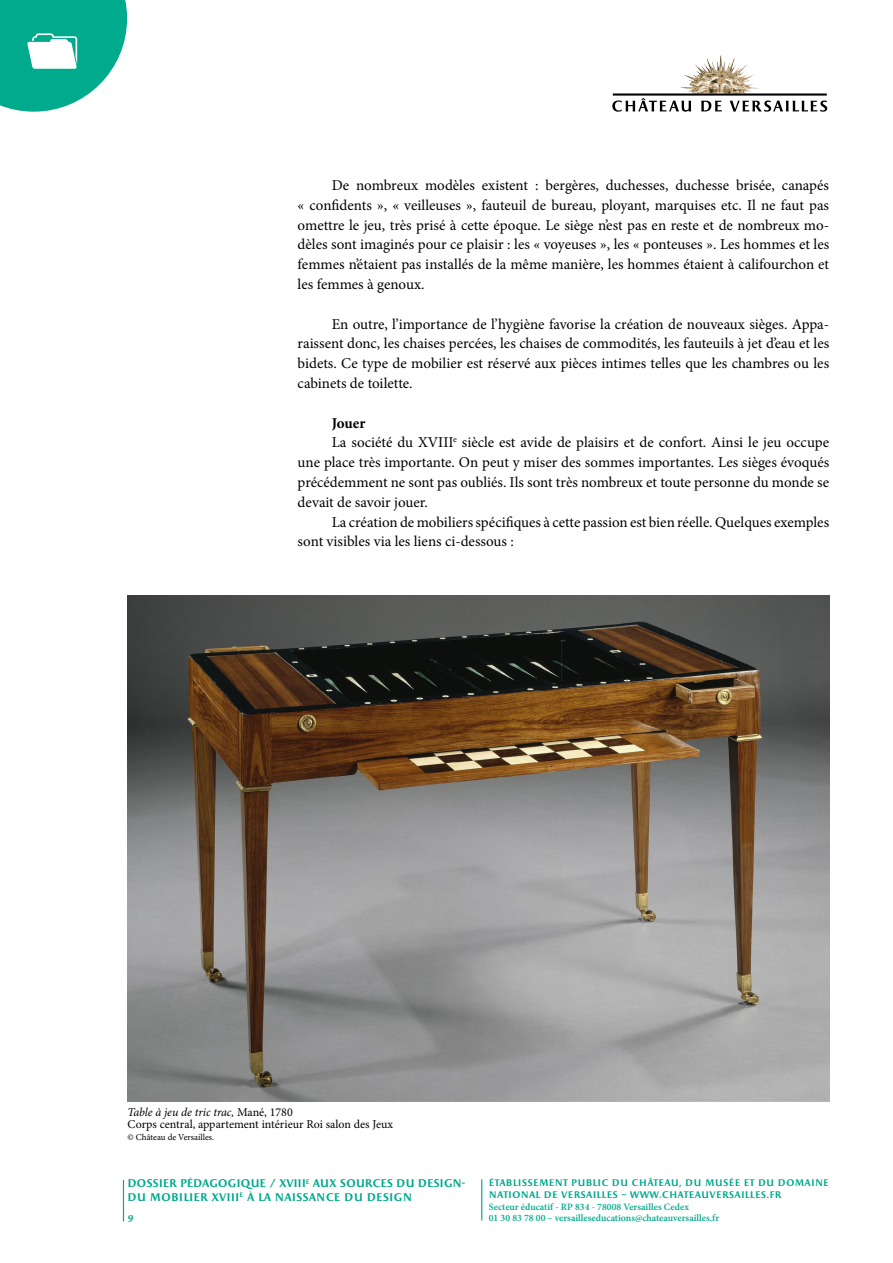
<style>
.page{position:relative;width:893px;height:1263px;background:#fff}
.page>*{position:absolute;margin:0;border:0;box-sizing:border-box;transform-origin:0 0}
.t1{font:15px/19.8px "Minion Pro";color:#000;text-align:justify}
.t2{font:700 15px "Minion Pro";letter-spacing:-.005em;color:#000}
.t3{font:12px/12px "Minion Pro";color:#000}
.t4{font:700 11.25px/13.5px "Apollon";letter-spacing:-.025em;color:#00aa8d}
.t5{font:italic 700 11.25px "Minion Pro";color:#00aa8d}
.t6{font:600 9.75px/11.7px "Minion Pro";color:#00aa8d}
.t7{font:700 9.6px/11.7px "Apollon";letter-spacing:.015em;color:#00aa8d}
.t8{font:9px "Minion Pro";color:#000}
.s1{font-style:italic}
</style>
<div class="page">
<img style="left:681px;top:55px;width:78px;height:38px">
<svg style="left:612px;top:93px;width:215px;height:19px"></svg>
<svg style="left:0;top:0;width:127px;height:112px"></svg>
<hr style="left:481px;top:1179px;width:1px;height:41px;background:#00aa8d">
<hr style="left:123px;top:1180px;width:1px;height:41px;background:#00aa8d">
<img style="left:128px;top:595px;width:701px;height:506px">
<p class="t1" style="left:298px;top:175px;width:533px;text-indent:34px">De nombreux modèles existent : bergères, duchesses, duchesse brisée, canapés « confidents », « veilleuses », fauteuil de bureau, ployant, marquises etc. Il ne faut pas omettre le jeu, très prisé à cette époque. Le siège n’est pas en reste et de nombreux mo&shy;dèles sont imaginés pour ce plaisir : les « voyeuses », les « ponteuses ». Les hommes et les femmes n’étaient pas installés de la même manière, les hommes étaient à califourchon et les femmes à genoux.</p>
<p class="t1" style="left:298px;top:314px;width:533px;text-indent:34px">En outre, l’importance de l’hygiène favorise la création de nouveaux sièges. Appa&shy;raissent donc, les chaises percées, les chaises de commodités, les fauteuils à jet d’eau et les bidets. Ce type de mobilier est réservé aux pièces intimes telles que les chambres ou les cabinets de toilette.</p>
<p class="t2" style="left:332px;top:412px;width:35px">Jouer</p>
<p class="t1" style="left:332px;top:433px;width:499px">La société du XVIII<sup>e</sup> siècle est avide de plaisirs et de confort. Ainsi le jeu occupe</p>
<p class="t1" style="left:298px;top:452px;width:533px">une place très importante. On peut y miser des sommes importantes. Les sièges évoqués</p>
<p class="t1" style="left:298px;top:472px;width:533px">précédemment ne sont pas oubliés. Ils sont très nombreux et toute personne du monde se</p>
<p class="t1" style="left:298px;top:492px;width:132px">devait de savoir jouer.</p>
<p class="t1" style="left:332px;top:512px;width:499px">La création de mobiliers spécifiques à cette passion est bien réelle. Quelques exemples</p>
<p class="t1" style="left:298px;top:532px;width:218px">sont visibles via les liens ci-dessous :</p>
<p class="t3" style="left:128px;top:1106px;width:267px"><span class="s1">Table à jeu de tric trac,</span> Mané, 1780<br>Corps central, appartement intérieur Roi salon des Jeux</p>
<p class="t8" style="left:128px;top:1131px;width:88px">© Château de Versailles.</p>
<p class="t4" style="left:128px;top:1177px;width:340px">DOSSIER PÉDAGOGIQUE / XVIII<sup>E</sup> AUX SOURCES DU DESIGN-<br>DU MOBILIER XVIII<sup>E</sup> À LA NAISSANCE DU DESIGN</p>
<p class="t5" style="left:128px;top:1210px;width:7px">9</p>
<p class="t7" style="left:489px;top:1178px;width:342px">ÉTABLISSEMENT PUBLIC DU CHÂTEAU, DU MUSÉE ET DU DOMAINE<br>NATIONAL DE VERSAILLES – WWW.CHATEAUVERSAILLES.FR</p>
<p class="t6" style="left:489px;top:1200px;width:232px">Secteur éducatif - RP 834 - 78008 Versailles Cedex<br>01 30 83 78 00 – versailleseducations@chateauversailles.fr</p>
</div>
